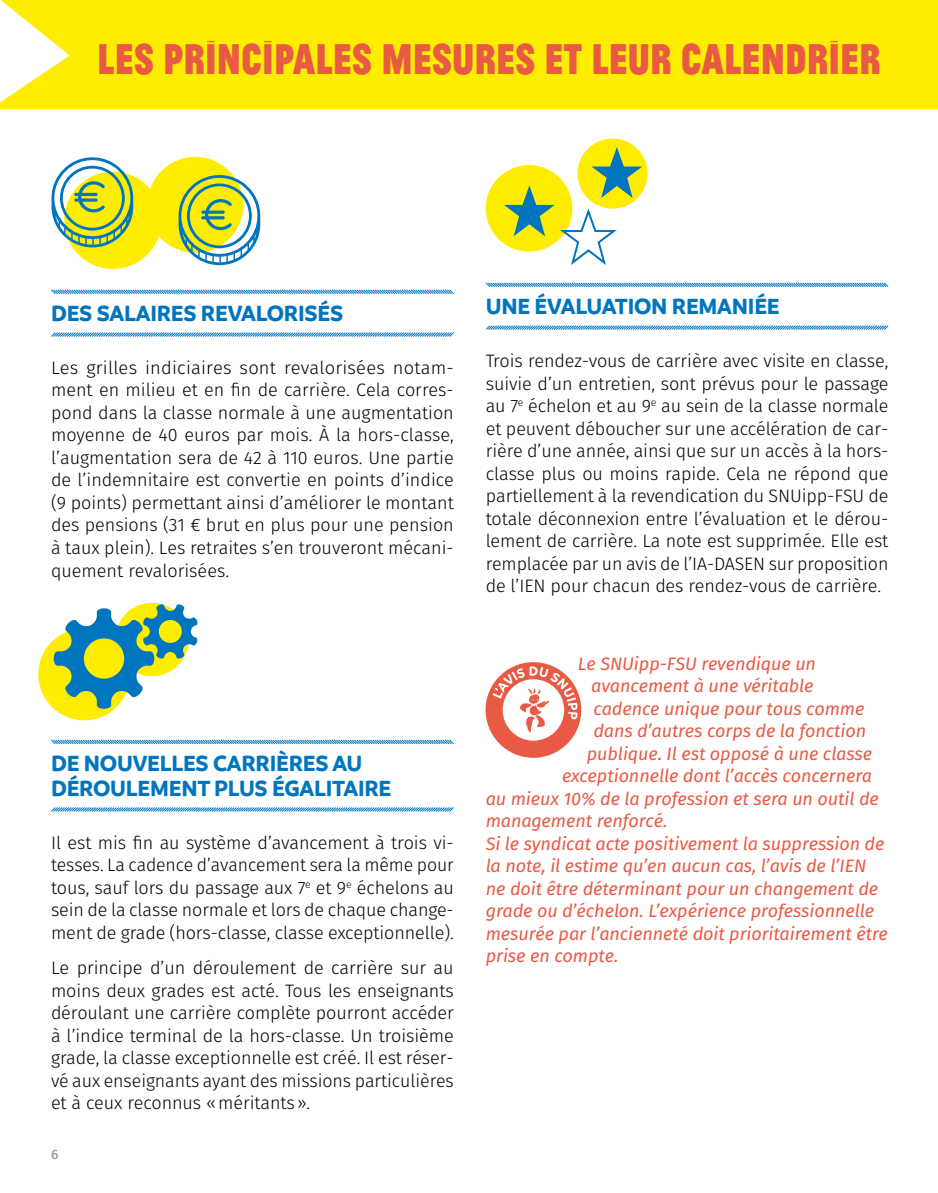
<style>
.page{position:relative;width:938px;height:1193px;background:#fff}
.page>*{position:absolute;margin:0;border:0;box-sizing:border-box;transform-origin:0 0}
.t1{font:100 45px "Jean Luc";color:#e95a44}
.t2{font:700 23.62px/24.8px "Branding";letter-spacing:-.01em;color:#0075bf}
.t3{font:300 18px/22.5px "Fira Sans";letter-spacing:-.005em;color:#000;text-align:justify}
.t4{font:italic 18px "Fira Sans";letter-spacing:-.005em;color:#e95a44}
.t5{font:500 13.5px "Fira Sans";color:#9d9d9c}
</style>
<div class="page">
<div style="left:0;top:0;width:938px;height:108px;background:#ffed00"></div>
<svg style="left:0;top:0;width:70px;height:102px"></svg>
<svg style="left:51px;top:289px;width:403px;height:5px;background:#83bbdf"></svg>
<svg style="left:51px;top:332px;width:403px;height:5px;background:#83bbdf"></svg>
<svg style="left:51px;top:739px;width:403px;height:6px"></svg>
<svg style="left:51px;top:807px;width:403px;height:5px;background:#83bbdf"></svg>
<svg style="left:485px;top:282px;width:404px;height:5px;background:#83bbdf"></svg>
<svg style="left:485px;top:325px;width:404px;height:5px;background:#83bbdf"></svg>
<svg style="left:485px;top:662px;width:96px;height:96px"></svg>
<div style="left:147px;top:157px;width:96px;height:96px;background:#ffed00;border-radius:50%"></div>
<div style="left:64px;top:172px;width:98px;height:97px;background:#ffed00;border-radius:50%"></div>
<svg style="left:51px;top:157px;width:82px;height:90px"></svg>
<svg style="left:178px;top:175px;width:82px;height:90px"></svg>
<div style="left:38px;top:628px;width:92px;height:92px;background:#ffed00;border-radius:50%"></div>
<svg style="left:54px;top:604px;width:144px;height:105px"></svg>
<div style="left:486px;top:165px;width:86px;height:87px;background:#ffed00;border-radius:50%"></div>
<div style="left:577px;top:138px;width:70px;height:71px;background:#ffed00;border-radius:50%"></div>
<svg style="left:504px;top:147px;width:138px;height:118px"></svg>
<h1 class="t1" style="left:97px;top:28px;width:785px">LES PRINCIPALES MESURES ET LEUR CALENDRIER</h1>
<h2 class="t2" style="left:51px;top:300px;width:293px">DES SALAIRES REVALORISÉS</h2>
<p class="t3" style="left:51px;top:356px;width:404px">Les grilles indiciaires sont revalorisées notam&shy;ment en milieu et en fin de carrière. Cela corres&shy;pond dans la classe normale à une augmentation moyenne de 40 euros par mois. À la hors-classe, l’augmentation sera de 42 à 110 euros. Une partie de l’indemnitaire est convertie en points d’indice (9 points) permettant ainsi d’améliorer le montant des pensions (31 € brut en plus pour une pension à taux plein). Les retraites s’en trouveront mécani&shy;quement revalorisées.</p>
<h2 class="t2" style="left:51px;top:750px;width:342px">DE NOUVELLES CARRIÈRES AU<br>DÉROULEMENT PLUS ÉGALITAIRE</h2>
<p class="t3" style="left:51px;top:831px;width:404px">Il est mis fin au système d’avancement à trois vi&shy;tesses. La cadence d’avancement sera la même pour tous, sauf lors du passage aux 7<sup>e</sup> et 9<sup>e</sup> échelons au sein de la classe normale et lors de chaque change&shy;ment de grade (hors-classe, classe exceptionnelle).</p>
<p class="t3" style="left:51px;top:956px;width:404px">Le principe d’un déroulement de carrière sur au moins deux grades est acté. Tous les enseignants déroulant une carrière complète pourront accéder à l’indice terminal de la hors-classe. Un troisième grade, la classe exceptionnelle est créé. Il est réser&shy;vé aux enseignants ayant des missions particulières et à ceux reconnus «méritants».</p>
<p class="t5" style="left:51px;top:1144px;width:9px">6</p>
<h2 class="t2" style="left:486px;top:293px;width:295px">UNE ÉVALUATION REMANIÉE</h2>
<p class="t3" style="left:486px;top:349px;width:404px">Trois rendez-vous de carrière avec visite en classe, suivie d’un entretien, sont prévus pour le passage au 7<sup>e</sup> échelon et au 9<sup>e</sup> au sein de la classe normale et peuvent déboucher sur une accélération de car&shy;rière d’une année, ainsi que sur un accès à la hors&shy;classe plus ou moins rapide. Cela ne répond que partiellement à la revendication du SNUipp-FSU de totale déconnexion entre l’évaluation et le dérou&shy;lement de carrière. La note est supprimée. Elle est remplacée par un avis de l’IA-DASEN sur proposition de l’IEN pour chacun des rendez-vous de carrière.</p>
<p class="t4" style="left:578px;top:651px;width:240px">Le SNUipp-FSU revendique un</p>
<p class="t4" style="left:591px;top:673px;width:224px">avancement à une véritable</p>
<p class="t4" style="left:593px;top:696px;width:272px">cadence unique pour tous comme</p>
<p class="t4" style="left:593px;top:718px;width:274px">dans d’autres corps de la fonction</p>
<p class="t4" style="left:587px;top:741px;width:287px">publique. Il est opposé à une classe</p>
<p class="t4" style="left:562px;top:763px;width:312px">exceptionnelle dont l’accès concernera</p>
<p class="t4" style="left:486px;top:786px;width:394px">au mieux 10% de la profession et sera un outil de</p>
<p class="t4" style="left:486px;top:808px;width:183px">management renforcé.</p>
<p class="t4" style="left:486px;top:831px;width:400px">Si le syndicat acte positivement la suppression de</p>
<p class="t4" style="left:486px;top:853px;width:382px">la note, il estime qu’en aucun cas, l’avis de l’IEN</p>
<p class="t4" style="left:486px;top:876px;width:394px">ne doit être déterminant pour un changement de</p>
<p class="t4" style="left:486px;top:898px;width:390px">grade ou d’échelon. L’expérience professionnelle</p>
<p class="t4" style="left:486px;top:921px;width:404px">mesurée par l’ancienneté doit prioritairement être</p>
<p class="t4" style="left:486px;top:943px;width:134px">prise en compte.</p>
</div>
